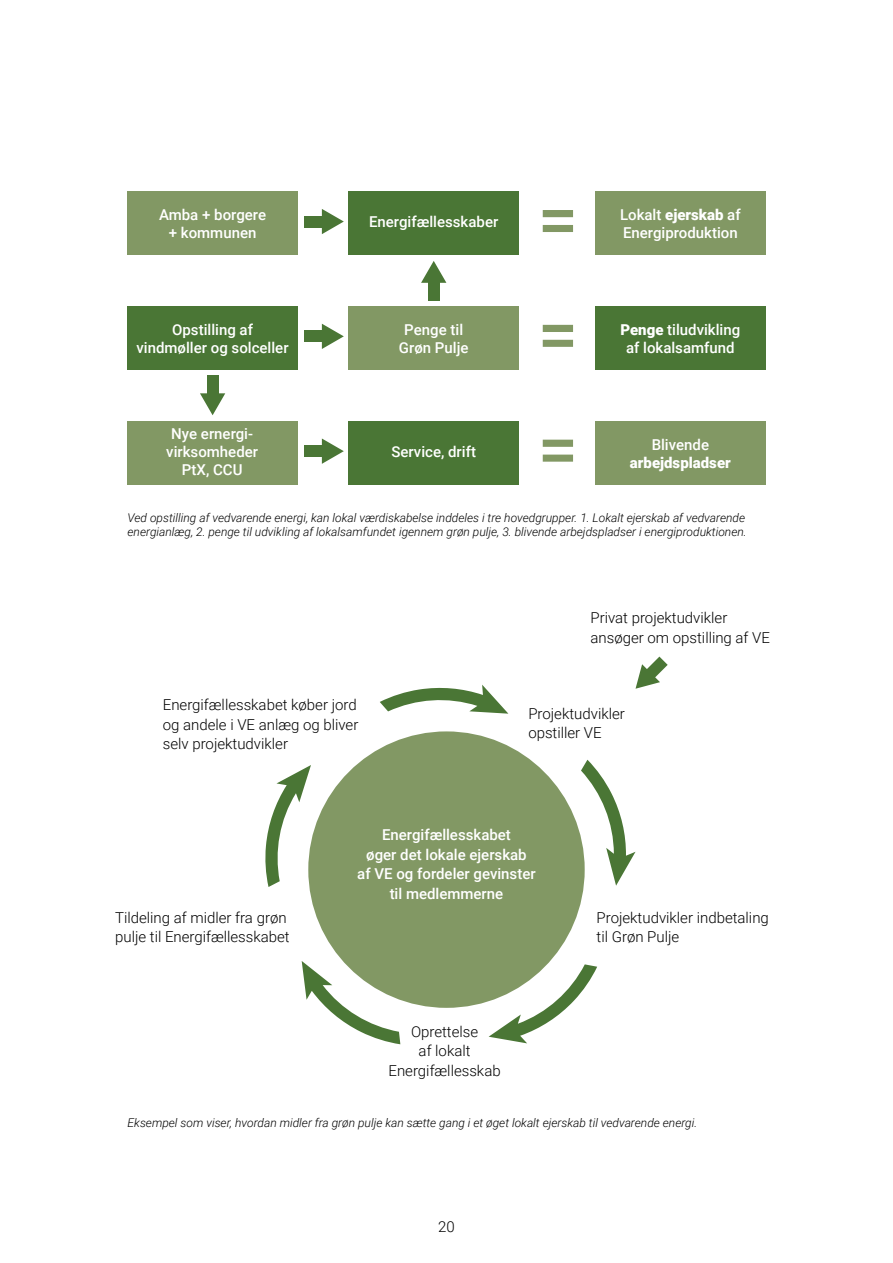
<style>
.page{position:relative;width:893px;height:1263px;background:#fff}
.page>*{position:absolute;margin:0;border:0;box-sizing:border-box;transform-origin:0 0}
.t1{font:500 15px/18px "Roboto";color:#fff;text-align:center}
.t2{font:300 15px/19.5px "Roboto";color:#000}
.t3{font:900 15px "Roboto";color:#fff}
.t4{font:italic 300 12px/14.4px "Roboto";color:#000}
.s1{font-weight:900}
</style>
<div class="page">
<div style="left:128px;top:191px;width:170px;height:64px;background:#829864"></div>
<div style="left:349px;top:191px;width:170px;height:64px;background:#4a7635"></div>
<div style="left:595px;top:191px;width:170px;height:64px;background:#829864"></div>
<svg style="left:543px;top:210px;width:30px;height:22px"></svg>
<div style="left:128px;top:306px;width:170px;height:64px;background:#4a7635"></div>
<div style="left:349px;top:306px;width:170px;height:64px;background:#829864"></div>
<div style="left:595px;top:306px;width:170px;height:64px;background:#4a7635"></div>
<svg style="left:543px;top:325px;width:30px;height:22px"></svg>
<div style="left:128px;top:421px;width:170px;height:64px;background:#829864"></div>
<div style="left:349px;top:421px;width:170px;height:64px;background:#4a7635"></div>
<div style="left:595px;top:421px;width:170px;height:64px;background:#829864"></div>
<svg style="left:543px;top:440px;width:30px;height:22px"></svg>
<div style="left:308px;top:731px;width:277px;height:277px;background:#829864;border-radius:50%"></div>
<svg style="left:380px;top:685px;width:128px;height:29px"></svg>
<svg style="left:581px;top:760px;width:54px;height:126px"></svg>
<svg style="left:265px;top:765px;width:46px;height:122px"></svg>
<svg style="left:302px;top:961px;width:98px;height:83px"></svg>
<svg style="left:489px;top:964px;width:108px;height:79px"></svg>
<div style="left:304px;top:216px;width:26px;height:11px;background:#4a7635"></div>
<svg style="left:322px;top:209px;width:22px;height:25px"></svg>
<div style="left:304px;top:330px;width:26px;height:12px;background:#4a7635"></div>
<svg style="left:322px;top:324px;width:22px;height:25px"></svg>
<div style="left:304px;top:445px;width:26px;height:12px;background:#4a7635"></div>
<svg style="left:322px;top:438px;width:22px;height:26px"></svg>
<div style="left:207px;top:376px;width:11px;height:25px;background:#4a7635"></div>
<svg style="left:200px;top:393px;width:25px;height:22px"></svg>
<div style="left:428px;top:275px;width:12px;height:25px;background:#4a7635"></div>
<svg style="left:421px;top:261px;width:25px;height:22px"></svg>
<svg style="left:635px;top:657px;width:33px;height:32px"></svg>
<p class="t1" style="left:159px;top:205px;width:108px">Amba + borgere + kommunen</p>
<p class="t1" style="left:369px;top:213px;width:131px">Energifællesskaber</p>
<p class="t1" style="left:620px;top:205px;width:122px;text-align:left">Lokalt <span class="s1">ejerskab</span> af<br>Energiproduktion</p>
<p class="t1" style="left:137px;top:320px;width:154px">Opstilling af vindmøller og solceller</p>
<p class="t1" style="left:399px;top:320px;width:71px">Penge til<br>Grøn Pulje</p>
<p class="t1" style="left:620px;top:320px;width:121px"><span class="s1">Penge</span> tiludvikling af lokalsamfund</p>
<p class="t1" style="left:166px;top:424px;width:93px">Nye ernergi&shy;virksomheder<br>PtX, CCU</p>
<p class="t1" style="left:391px;top:442px;width:86px">Service, drift</p>
<p class="t1" style="left:652px;top:435px;width:59px">Blivende</p>
<p class="t3" style="left:630px;top:452px;width:102px">arbejdspladser</p>
<p class="t4" style="left:128px;top:510px;width:621px">Ved opstilling af vedvarende energi, kan lokal værdiskabelse inddeles i tre hovedgrupper. 1. Lokalt ejerskab af vedvarende energianlæg, 2. penge til udvikling af lokalsamfundet igennem grøn pulje, 3. blivende arbejdspladser i energiproduktionen.</p>
<p class="t2" style="left:163px;top:695px;width:197px;text-align:justify">Energifællesskabet køber jord og andele i VE anlæg og bliver selv projektudvikler</p>
<p class="t2" style="left:590px;top:608px;width:181px">Privat projektudvikler ansøger om opstilling af VE</p>
<p class="t2" style="left:528px;top:703px;width:98px">Projektudvikler opstiller VE</p>
<p class="t2" style="left:115px;top:907px;width:176px">Tildeling af midler fra grøn pulje til Energifællesskabet</p>
<p class="t1" style="left:357px;top:825px;width:180px;line-height:19.5px">Energifællesskabet<br>øger det lokale ejerskab<br>af VE og fordeler gevinster til medlemmerne</p>
<p class="t2" style="left:389px;top:1021px;width:114px;text-align:center">Oprettelse<br>af lokalt<br>Energifællesskab</p>
<p class="t2" style="left:597px;top:907px;width:174px">Projektudvikler indbetaling til Grøn Pulje</p>
<p class="t4" style="left:128px;top:1115px;width:571px">Eksempel som viser, hvordan midler fra grøn pulje kan sætte gang i et øget lokalt ejerskab til vedvarende energi.</p>
<p class="t2" style="left:438px;top:1216px;width:18px">20</p>
</div>
